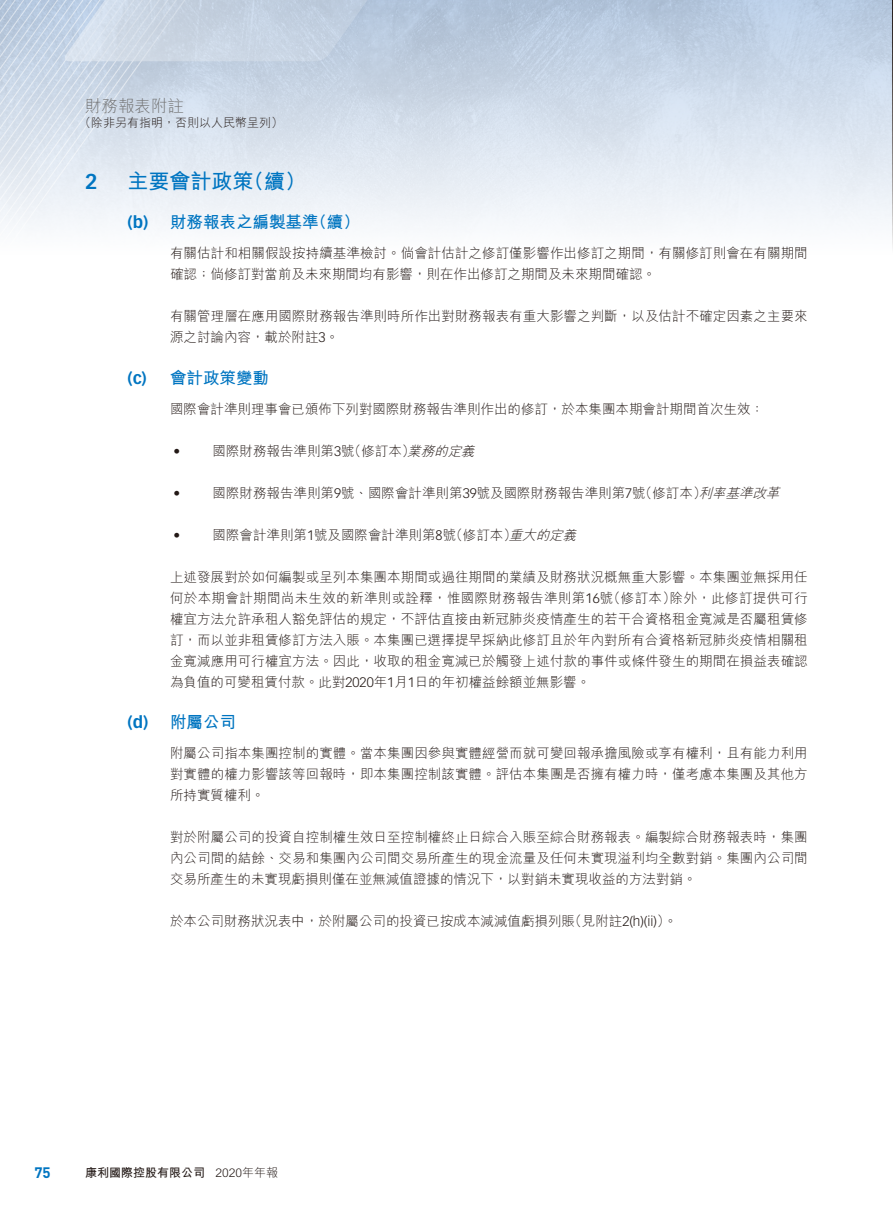
<style>
.page{position:relative;width:893px;height:1212px;background:#fff}
.page>*{position:absolute;margin:0;border:0;box-sizing:border-box;transform-origin:0 0}
.t1{font:700 21px "M Hei HK";color:#0075c1}
.t2{font:700 21px "Vectora LT Std";color:#0075c1}
.t3{font:700 16.5px "M Hei HK";color:#0075c1}
.t4{font:700 16.5px "Vectora LT Std";color:#0075c1}
.t5{font:300 16.5px "M Hei HK";color:#727272}
.t6{font:700 15px "DIN Pro";color:#0075c1}
.t7{font:300 13.5px/21px "M Hei HK";letter-spacing:.005em;color:#231916}
.t8{font:300 13.5px "Vectora LT Std";color:#231916}
.t9{font:300 12px "M Hei HK";color:#231916}
.t10{font:700 12px "M Hei HK";color:#231916}
.s1{font-family:"Vectora LT Std"}
.s2{font-style:italic}
.s3{font-family:"M Hei HK"}
</style>
<div class="page">
<img style="left:457px;top:0;width:436px;height:248px">
<svg style="left:457px;top:0;width:290px;height:61px"></svg>
<svg style="left:0;top:0;width:457px;height:227px"></svg>
<p class="t5" style="left:85px;top:94px;width:100px">財務報表附註</p>
<p class="t9" style="left:79px;top:114px;width:205px">（除非另有指明，否則以人民幣呈列(</p>
<h1 class="t2" style="left:85px;top:169px;width:14px">2</h1>
<h1 class="t1" style="left:128px;top:166px;width:127px">主要會計政策</h1>
<h1 class="t1" style="left:243px;top:166px;width:64px">（續(</h1>
<p class="t4" style="left:128px;top:212px;width:22px">b( )</p>
<p class="t4" style="left:128px;top:368px;width:21px">c( )</p>
<p class="t4" style="left:128px;top:712px;width:22px">d( )</p>
<p class="t3" style="left:170px;top:210px;width:150px">財務報表之編製基準</p>
<p class="t3" style="left:310px;top:210px;width:51px">（續(</p>
<p class="t7" style="left:170px;top:242px;width:639px">有關估計和相關假設按持續基準檢討。倘會計估計之修訂僅影響作出修訂之期間，有關修訂則會在有關期間確認；倘修訂對當前及未來期間均有影響，則在作出修訂之期間及未來期間確認。</p>
<p class="t7" style="left:170px;top:305px;width:639px">有關管理層在應用國際財務報告準則時所作出對財務報表有重大影響之判斷，以及估計不確定因素之主要來源之討論內容，載於附註。<span class="s1">3</span></p>
<p class="t3" style="left:170px;top:366px;width:100px">會計政策變動</p>
<p class="t7" style="left:170px;top:398px;width:595px">國際會計準則理事會已頒佈下列對國際財務報告準則作出的修訂，於本集團本期會計期間首次生效：</p>
<p class="t7" style="left:213px;top:440px;width:268px">國際財務報告準則第 （號<span class="s1">3</span> 修訂本<span class="s2">業務的定義</span></p>
<p class="t7" style="left:402px;top:440px;width:15px">）</p>
<p class="t8" style="left:173px;top:443px;width:8px">•</p>
<p class="t8" style="left:173px;top:485px;width:8px">•</p>
<p class="t7" style="left:213px;top:482px;width:573px">國際財務報告準則第號<span class="s1">9</span> 、國際會計準則第<span class="s1">39</span>號及國際財務報告準則第 （號<span class="s1">7</span> 修訂本<span class="s2">利率基準改革</span></p>
<p class="t7" style="left:693px;top:482px;width:15px">）</p>
<p class="t7" style="left:213px;top:524px;width:370px">國際會計準則第<span class="s1">1</span>號及國際會計準則第 （號<span class="s1">8</span> 修訂本<span class="s2">重大的定義</span></p>
<p class="t7" style="left:503px;top:524px;width:15px">）</p>
<p class="t8" style="left:173px;top:527px;width:8px">•</p>
<p class="t7" style="left:170px;top:566px;width:639px;text-align:right">上述發展對於如何編製或呈列本集團本期間或過往期間的業績及財務狀況概無重大影響。本集團並無採用任除外，此修訂提供可行</p>
<p class="t7" style="left:170px;top:587px;width:639px">何於本期會計期間尚未生效的新準則或詮釋，惟國際財務報告準則第<span class="s1">16</span> （號修訂本）<br>權宜方法允許承租人豁免評估的規定，不評估直接由新冠肺炎疫情產生的若干合資格租金寬減是否屬租賃修訂，而以並非租賃修訂方法入賬。本集團已選擇提早採納此修訂且於年內對所有合資格新冠肺炎疫情相關租金寬減應用可行權宜方法。因此，收取的租金寬減已於觸發上述付款的事件或條件發生的期間在損益表確認為負值的可變租賃付款。此對<span class="s1">2020</span>年月<span class="s1">1 1</span>日的年初權益餘額並無影響。</p>
<p class="t3" style="left:170px;top:710px;width:67px">附屬公司</p>
<p class="t7" style="left:170px;top:742px;width:639px;text-align:justify">附屬公司指本集團控制的實體。當本集團因參與實體經營而就可變回報承擔風險或享有權利，且有能力利用對實體的權力影響該等回報時，即本集團控制該實體。評估本集團是否擁有權力時，僅考慮本集團及其他方所持實質權利。</p>
<p class="t7" style="left:170px;top:826px;width:639px;text-align:justify">對於附屬公司的投資自控制權生效日至控制權終止日綜合入賬至綜合財務報表。編製綜合財務報表時，集團內公司間的結餘、交易和集團內公司間交易所產生的現金流量及任何未實現溢利均全數對銷。集團內公司間交易所產生的未實現虧損則僅在並無減值證據的情況下，以對銷未實現收益的方法對銷。</p>
<p class="t8" style="left:568px;top:914px;width:110px"><span class="s3">（見附註</span> h(2 ) ( <span class="s3">。(</span>(i i</p>
<p class="t7" style="left:170px;top:910px;width:406px">於本公司財務狀況表中，於附屬公司的投資已按成本減減值虧損列賬</p>
<p class="t6" style="left:34px;top:1162px;width:18px">75</p>
<p class="t10" style="left:85px;top:1164px;width:121px">康利國際控股有限公司</p>
<p class="t9" style="left:215px;top:1164px;width:64px">2020年年報</p>
</div>
